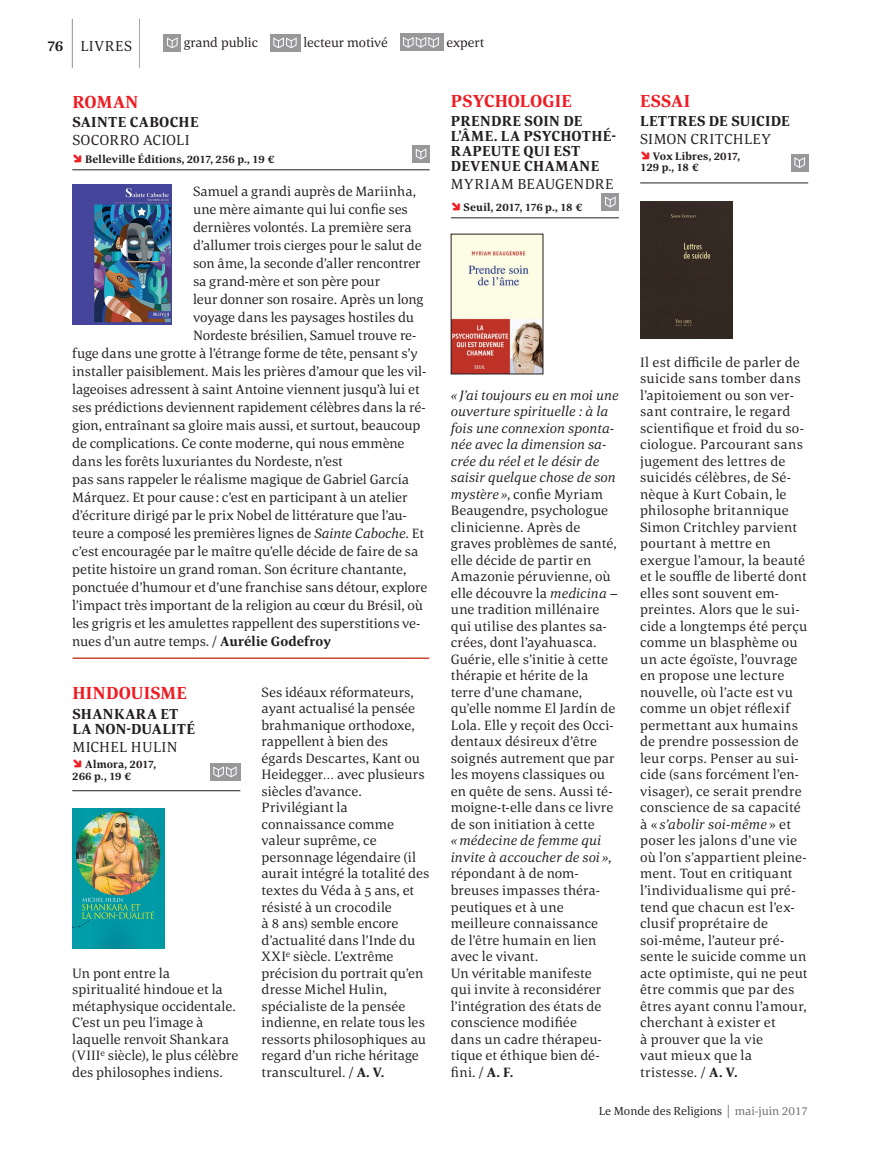
<style>
.page{position:relative;width:872px;height:1149px;background:#fff}
.page>*{position:absolute;margin:0;border:0;box-sizing:border-box;transform-origin:0 0}
.t1{font:200 57.3px "Corda";color:#231f20;scale:.17 1}
.BIBLIO-Titre_rubriqu{font:700 18px "Corda";letter-spacing:.01em;color:#ee1d23}
.BIBLIO-Titre_livre{font:700 15px/15px "Corda";letter-spacing:.025em;color:#231f20}
.BIBLIO-auteur{font:15px "Corda";letter-spacing:.025em;color:#231f20}
.BIBLIO-Texte_courant{font:13.95px/16.5px "Corda";letter-spacing:.005em;color:#231f20}
.t2{font:13.5px "Corda";color:#231f20}
.t3{font:12px "Corda";color:#231f20}
.t4{font:700 11.25px/13px "Corda";letter-spacing:.01em;color:#231f20}
.t5{font:700 11.25px "Corda";letter-spacing:-.01em;color:#231f20}
.s1{font-style:italic}
.s2{font-weight:700}
.s3{font-weight:300;font-size:15.3px}
.s4{color:#6c6d70}
</style>
<div class="page">
<hr style="left:72px;top:169px;width:357px;height:1px;background:#231f20">
<div style="left:412px;top:145px;width:17px;height:17px;background:#98989b"></div>
<svg style="left:415px;top:148px;width:11px;height:11px"></svg>
<img style="left:72px;top:184px;width:100px;height:140px">
<hr style="left:72px;top:790px;width:168px;height:1px;background:#231f20">
<div style="left:210px;top:763px;width:30px;height:17px;background:#98989b"></div>
<svg style="left:213px;top:766px;width:24px;height:11px"></svg>
<img style="left:72px;top:808px;width:92px;height:139px">
<hr style="left:451px;top:217px;width:168px;height:1px;background:#231f20">
<div style="left:602px;top:193px;width:17px;height:17px;background:#98989b"></div>
<svg style="left:605px;top:196px;width:10px;height:11px"></svg>
<img style="left:453px;top:236px;width:88px;height:136px">
<hr style="left:73px;top:657px;width:356px;height:1px;background:#c94731">
<hr style="left:640px;top:183px;width:168px;height:1px;background:#231f20">
<div style="left:791px;top:154px;width:17px;height:17px;background:#98989b"></div>
<svg style="left:794px;top:157px;width:11px;height:11px"></svg>
<div style="left:640px;top:201px;width:92px;height:137px;background:#332823"></div>
<div style="left:164px;top:34px;width:17px;height:17px;background:#98989b"></div>
<svg style="left:167px;top:37px;width:11px;height:11px"></svg>
<div style="left:270px;top:34px;width:30px;height:17px;background:#98989b"></div>
<svg style="left:273px;top:37px;width:24px;height:11px"></svg>
<div style="left:400px;top:34px;width:43px;height:17px;background:#98989b"></div>
<svg style="left:403px;top:37px;width:36px;height:11px"></svg>
<p class="BIBLIO-Titre_livre" style="left:47px;top:38px;width:18px">76</p>
<p class="t1" style="left:71px;top:2px;width:14px">|</p>
<p class="BIBLIO-auteur" style="left:80px;top:36px;width:53px">LIVRES</p>
<p class="t1" style="left:139px;top:2px;width:14px">|</p>
<p class="t2" style="left:184px;top:33px;width:76px">grand public</p>
<p class="t2" style="left:303px;top:33px;width:86px">lecteur motivé</p>
<p class="t2" style="left:446px;top:33px;width:39px">expert</p>
<p class="BIBLIO-Titre_rubriqu" style="left:72px;top:90px;width:68px">ROMAN</p>
<p class="BIBLIO-Titre_livre" style="left:72px;top:114px;width:128px">SAINTE CABOCHE</p>
<p class="BIBLIO-auteur" style="left:72px;top:130px;width:119px">SOCORRO ACIOLI</p>
<p class="t4" style="left:85px;top:152px;width:191px">Belleville Éditions, 2017, 256 p., 19 €</p>
<p class="BIBLIO-Texte_courant" style="left:193px;top:183px;width:224px">Samuel a grandi auprès de Mariinha,</p>
<p class="BIBLIO-Texte_courant" style="left:193px;top:201px;width:216px">une mère aimante qui lui confie ses</p>
<p class="BIBLIO-Texte_courant" style="left:193px;top:219px;width:220px">dernières volontés. La première sera</p>
<p class="BIBLIO-Texte_courant" style="left:193px;top:237px;width:230px">d’allumer trois cierges pour le salut de</p>
<p class="BIBLIO-Texte_courant" style="left:193px;top:255px;width:229px">son âme, la seconde d’aller rencontrer</p>
<p class="BIBLIO-Texte_courant" style="left:193px;top:273px;width:189px">sa grand-mère et son père pour</p>
<p class="BIBLIO-Texte_courant" style="left:193px;top:291px;width:232px">leur donner son rosaire. Après un long</p>
<p class="BIBLIO-Texte_courant" style="left:193px;top:309px;width:222px">voyage dans les paysages hostiles du</p>
<p class="BIBLIO-Texte_courant" style="left:193px;top:327px;width:225px">Nordeste brésilien, Samuel trouve re-</p>
<p class="BIBLIO-Texte_courant" style="left:72px;top:345px;width:347px">fuge dans une grotte à l’étrange forme de tête, pensant s’y</p>
<p class="BIBLIO-Texte_courant" style="left:72px;top:363px;width:355px">installer paisiblement. Mais les prières d’amour que les vil-</p>
<p class="BIBLIO-Texte_courant" style="left:72px;top:381px;width:349px">lageoises adressent à saint Antoine viennent jusqu’à lui et</p>
<p class="BIBLIO-Texte_courant" style="left:72px;top:399px;width:355px">ses prédictions deviennent rapidement célèbres dans la ré-</p>
<p class="BIBLIO-Texte_courant" style="left:72px;top:417px;width:350px">gion, entraînant sa gloire mais aussi, et surtout, beaucoup</p>
<p class="BIBLIO-Texte_courant" style="left:72px;top:435px;width:334px">de complications. Ce conte moderne, qui nous emmène</p>
<p class="BIBLIO-Texte_courant" style="left:72px;top:453px;width:272px">dans les forêts luxuriantes du Nordeste, n’est</p>
<p class="BIBLIO-Texte_courant" style="left:72px;top:471px;width:338px">pas sans rappeler le réalisme magique de Gabriel García</p>
<p class="BIBLIO-Texte_courant" style="left:72px;top:489px;width:336px">Márquez. Et pour cause: c’est en participant à un atelier</p>
<p class="BIBLIO-Texte_courant" style="left:72px;top:507px;width:336px">d’écriture dirigé par le prix Nobel de littérature que l’au-</p>
<p class="BIBLIO-Texte_courant" style="left:72px;top:525px;width:353px">teure a composé les premières lignes de <span class="s1">Sainte Caboche</span>. Et</p>
<p class="BIBLIO-Texte_courant" style="left:72px;top:543px;width:347px">c’est encouragée par le maître qu’elle décide de faire de sa</p>
<p class="BIBLIO-Texte_courant" style="left:72px;top:561px;width:335px">petite histoire un grand roman. Son écriture chantante,</p>
<p class="BIBLIO-Texte_courant" style="left:72px;top:579px;width:356px">ponctuée d’humour et d’une franchise sans détour, explore</p>
<p class="BIBLIO-Texte_courant" style="left:72px;top:597px;width:352px">l’impact très important de la religion au cœur du Brésil, où</p>
<p class="BIBLIO-Texte_courant" style="left:72px;top:615px;width:350px">les grigris et les amulettes rappellent des superstitions ve-</p>
<p class="BIBLIO-Texte_courant" style="left:72px;top:633px;width:260px">nues d’un autre temps. / <span class="s2">Aurélie Godefroy</span></p>
<p class="BIBLIO-Titre_rubriqu" style="left:72px;top:681px;width:116px">HINDOUISME</p>
<p class="BIBLIO-Titre_livre" style="left:72px;top:705px;width:124px">SHANKARA ET<br>LA NON-DUALITÉ</p>
<p class="BIBLIO-auteur" style="left:72px;top:736px;width:106px">MICHEL HULIN</p>
<p class="t4" style="left:72px;top:756px;width:85px;text-indent:13px">Almora, 2017,<br>266 p., 19 €</p>
<p class="BIBLIO-Texte_courant" style="left:261px;top:683px;width:169px">Ses idéaux réformateurs, ayant actualisé la pensée brahmanique orthodoxe, rappellent à bien des égards Descartes, Kant ou<br>Heidegger… avec plusieurs siècles d’avance.<br>Privilégiant la connaissance comme valeur suprême, ce personnage légendaire (il aurait intégré la totalité des textes du Véda à 5 ans, et résisté à un crocodile<br>à 8 ans) semble encore d’actualité dans l’Inde du<br>XXI<sup>e</sup> siècle. L’extrême précision du portrait qu’en dresse Michel Hulin, spécialiste de la pensée indienne, en relate tous les ressorts philosophiques au regard d’un riche héritage transculturel. / <span class="s2">A. V.</span></p>
<p class="BIBLIO-Texte_courant" style="left:72px;top:963px;width:167px">Un pont entre la spiritualité hindoue et la métaphysique occidentale.<br>C’est un peu l’image à laquelle renvoit Shankara (VIII<sup>e</sup> siècle), le plus célèbre des philosophes indiens.</p>
<p class="BIBLIO-Titre_rubriqu" style="left:451px;top:88px;width:122px">PSYCHOLOGIE</p>
<p class="BIBLIO-Titre_livre" style="left:451px;top:113px;width:167px">PRENDRE SOIN DE<br>L’ÂME. LA PSYCHOTHÉ-<br>RAPEUTE QUI EST<br>DEVENUE CHAMANE</p>
<p class="BIBLIO-auteur" style="left:451px;top:174px;width:164px">MYRIAM BEAUGENDRE</p>
<p class="t5" style="left:463px;top:199px;width:120px">Seuil, 2017, 176 p., 18 €</p>
<p class="BIBLIO-Titre_rubriqu" style="left:640px;top:88px;width:51px">ESSAI</p>
<p class="BIBLIO-Titre_livre" style="left:640px;top:113px;width:151px">LETTRES DE SUICIDE</p>
<p class="BIBLIO-auteur" style="left:640px;top:129px;width:132px">SIMON CRITCHLEY</p>
<p class="t4" style="left:640px;top:150px;width:101px;line-height:11.6px;text-indent:13px">Vox Libres, 2017,<br>129 p., 18 €</p>
<p class="BIBLIO-Texte_courant" style="left:451px;top:386px;width:169px"><span class="s1">« J’ai toujours eu en moi une ouverture spirituelle : à la fois une connexion sponta&shy;née avec la dimension sa&shy;crée du réel et le désir de saisir quelque chose de son mystère »</span>, confie Myriam<br>Beaugendre, psychologue clinicienne. Après de graves problèmes de santé, elle décide de partir en<br>Amazonie péruvienne, où elle découvre la <span class="s1">medicina</span> – une tradition millénaire qui utilise des plantes sa&shy;crées, dont l’ayahuasca.<br>Guérie, elle s’initie à cette thérapie et hérite de la terre d’une chamane, qu’elle nomme El Jardín de<br>Lola. Elle y reçoit des Occi&shy;dentaux désireux d’être soignés autrement que par les moyens classiques ou en quête de sens. Aussi té&shy;moigne-t-elle dans ce livre de son initiation à cette <span class="s1">«médecine de femme qui invite à accoucher de soi »</span>, répondant à de nom&shy;breuses impasses théra&shy;peutiques et à une meilleure connaissance<br>de l’être humain en lien avec le vivant.</p>
<p class="BIBLIO-Texte_courant" style="left:451px;top:963px;width:152px">Un véritable manifeste qui invite à reconsidérer l’intégration des états de conscience modifiée dans un cadre thérapeu&shy;tique et éthique bien dé&shy;fini. / <span class="s2">A. F.</span></p>
<p class="BIBLIO-Texte_courant" style="left:640px;top:353px;width:169px">Il est difficile de parler de suicide sans tomber dans l’apitoiement ou son ver&shy;sant contraire, le regard scientifique et froid du so&shy;ciologue. Parcourant sans jugement des lettres de suicidés célèbres, de Sé&shy;nèque à Kurt Cobain, le philosophe britannique<br>Simon Critchley parvient pourtant à mettre en exergue l’amour, la beauté et le souffle de liberté dont elles sont souvent em&shy;preintes. Alors que le sui&shy;cide a longtemps été perçu comme un blasphème ou un acte égoïste, l’ouvrage en propose une lecture nouvelle, où l’acte est vu comme un objet réflexif permettant aux humains de prendre possession de leur corps. Penser au sui&shy;cide (sans forcément l’en&shy;visager), ce serait prendre conscience de sa capacité à « <span class="s1">s’abolir soi-même</span> » et poser les jalons d’une vie où l’on s’appartient pleine&shy;ment. Tout en critiquant l’individualisme qui pré&shy;tend que chacun est l’ex&shy;clusif proprétaire de soi-même, l’auteur pré&shy;sente le suicide comme un acte optimiste, qui ne peut être commis que par des êtres ayant connu l’amour, cherchant à exister et<br>à prouver que la vie<br>vaut mieux que la tristesse. / <span class="s2">A. V.</span></p>
<p class="t3" style="left:599px;top:1102px;width:211px">Le Monde des Religions <span class="s3">|</span> <span class="s4">mai-juin 2017</span></p>
</div>
